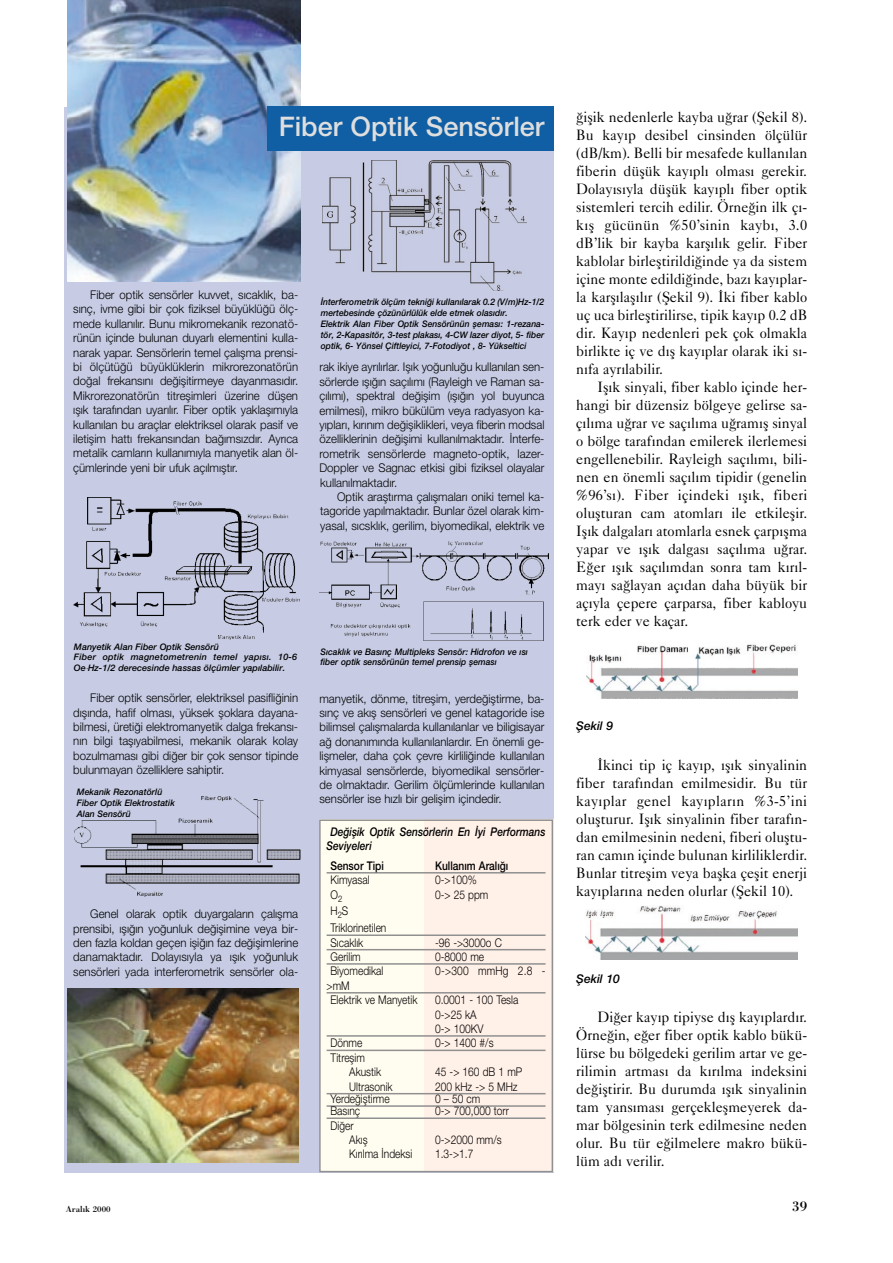
<style>
.page{position:relative;width:893px;height:1263px;background:#fff}
.page>*{position:absolute;margin:0;border:0;box-sizing:border-box;transform-origin:0 0}
.t1{font:500 27px "Helvetica Neue";color:#dedede}
.t2{font:15px/18px "Caslon Five Forty";color:#000;text-align:justify;scale:.95 1}
.t3{font:15px "Bodoni";color:#000}
.t4{font:300 12px/14.4px "Helvetica Neue";color:#000;text-align:justify;scale:.95 1}
.t5{font:300 12px/14.4px "Helvetica Neue";color:#000;scale:.85 1}
.t6{font:italic 500 12px/14.4px "Helvetica Neue";color:#000;scale:.85 1}
.t7{font:500 12px "Helvetica Neue";color:#000;scale:.85 1}
.t8{font:italic 500 12px "Helvetica Neue";color:#000}
.t9{font:italic 500 9px/10.8px "Helvetica Neue";color:#000;scale:.95 1}
.t10{font:italic 500 9px/10.8px "Helvetica Neue";color:#000}
.t11{font:9px "Bodoni";color:#000}
</style>
<div class="page">
<img style="left:585px;top:906px;width:212px;height:53px">
<img style="left:586px;top:644px;width:211px;height:55px">
<div style="left:64px;top:108px;width:489px;height:1065px;background:#c7cce4"></div>
<img style="left:73px;top:497px;width:226px;height:142px">
<img style="left:68px;top:0;width:233px;height:282px">
<img style="left:74px;top:796px;width:227px;height:101px">
<img style="left:322px;top:161px;width:204px;height:129px">
<img style="left:320px;top:541px;width:228px;height:100px">
<div style="left:319px;top:819px;width:104px;height:353px;background:#fffdf0"></div>
<div style="left:424px;top:819px;width:130px;height:353px;background:#fff0e8"></div>
<hr style="left:326px;top:872px;width:219px;height:2px;background:#909090">
<hr style="left:326px;top:934px;width:219px;height:2px;background:#909090">
<hr style="left:326px;top:949px;width:219px;height:1px;background:#909090">
<hr style="left:326px;top:963px;width:219px;height:2px;background:#909090">
<hr style="left:326px;top:992px;width:219px;height:2px;background:#909090">
<hr style="left:326px;top:1035px;width:219px;height:2px;background:#909090">
<hr style="left:326px;top:1050px;width:219px;height:1px;background:#909090">
<hr style="left:326px;top:1093px;width:219px;height:1px;background:#909090">
<hr style="left:326px;top:1105px;width:219px;height:2px;background:#909090">
<hr style="left:326px;top:1118px;width:219px;height:1px;background:#909090">
<div style="left:319px;top:819px;width:234px;height:353px;border:2px solid #909090"></div>
<div style="left:267px;top:106px;width:286px;height:45px;background:#105fa4"></div>
<img style="left:68px;top:989px;width:230px;height:173px">
<h1 class="t1" style="left:279px;top:116px;width:267px">Fiber Optik Sensörler</h1>
<p class="t4" style="left:73px;top:289px;width:238px;text-indent:17px">Fiber optik sensörler kuvvet, sıcaklık, ba&shy;sınç, ivme gibi bir çok fiziksel büyüklüğü ölç&shy;mede kullanılır. Bunu mikromekanik rezonatö&shy;rünün içinde bulunan duyarlı elementini kulla&shy;narak yapar. Sensörlerin temel çalışma prensi&shy;bi ölçütüğü büyüklüklerin mikrorezonatörün doğal frekansını değişitirmeye dayanmasıdır.<br>Mikrorezonatörün titreşimleri üzerine düşen ışık tarafından uyarılır. Fiber optik yaklaşımıyla kullanılan bu araçlar elektriksel olarak pasif ve iletişim hattı frekansından bağımsızdır. Ayrıca metalik camların kullanımıyla manyetik alan öl&shy;çümlerinde yeni bir ufuk açılmıştır.</p>
<p class="t9" style="left:321px;top:298px;width:237px">İnterferometrik ölçüm tekniği kullanılarak 0.2 (V/m)Hz-1/2 mertebesinde çözünürlülük elde etmek olasıdır.<br>Elektrik Alan Fiber Optik Sensörünün şeması: 1-rezana&shy;tör, 2-Kapasitör, 3-test plakası, 4-CW lazer diyot, 5- fiber optik, 6- Yönsel Çiftleyici, 7-Fotodiyot , 8- Yükseltici</p>
<p class="t4" style="left:319px;top:361px;width:238px">rak ikiye ayrılırlar. Işık yoğunluğu kullanılan sen&shy;sörlerde ışığın saçılımı (Rayleigh ve Raman sa&shy;çılımı), spektral değişim (ışığın yol buyunca emilmesi), mikro bükülüm veya radyasyon ka&shy;yıpları, kırınım değişiklikleri, veya fiberin modsal özelliklerinin değişimi kullanılmaktadır. İnterfe&shy;rometrik sensörlerde magneto-optik, lazer-Doppler ve Sagnac etkisi gibi fiziksel olayalar kullanılmaktadır.</p>
<p class="t4" style="left:320px;top:491px;width:237px;text-indent:17px">Optik araştırma çalışmaları oniki temel ka&shy;tagoride yapılmaktadır. Bunlar özel olarak kim&shy;yasal, sıcsklık, gerilim, biyomedikal, elektrik ve</p>
<p class="t10" style="left:74px;top:642px;width:225px">Manyetik Alan Fiber Optik Sensörü<br>Fiber optik magnetometrenin temel yapısı. 10-6<br>Oe⋅Hz-1/2 derecesinde hassas ölçümler yapılabilir.</p>
<p class="t4" style="left:73px;top:692px;width:238px;text-indent:17px">Fiber optik sensörler, elektriksel pasifliğinin dışında, hafif olması, yüksek şoklara dayana&shy;bilmesi, üretiği elektromanyetik dalga frekansı&shy;nın bilgi taşıyabilmesi, mekanik olarak kolay bozulmaması gibi diğer bir çok sensor tipinde bulunmayan özelliklere sahiptir.</p>
<p class="t10" style="left:77px;top:788px;width:99px">Mekanik Rezonatörlü<br>Fiber Optik Elektrostatik<br>Alan Sensörü</p>
<p class="t4" style="left:73px;top:908px;width:238px;text-indent:17px">Genel olarak optik duyargaların çalışma prensibi, ışığın yoğunluk değişimine veya bir&shy;den fazla koldan geçen işiğın faz değişimlerine danamaktadır. Dolayısıyla ya ışık yoğunluk sensörleri yada interferometrik sensörler ola-</p>
<p class="t9" style="left:320px;top:647px;width:220px">Sıcaklık ve Basınç Multipleks Sensör: Hidrofon ve ısı fiber optik sensörünün temel prensip şeması</p>
<p class="t4" style="left:319px;top:692px;width:238px">manyetik, dönme, titreşim, yerdeğiştirme, ba&shy;sınç ve akış sensörleri ve genel katagoride ise bilimsel çalışmalarda kullanılanlar ve biligisayar ağ donanımında kullanılanlardır. En önemli ge&shy;lişmeler, daha çok çevre kirliliğinde kullanılan kimyasal sensörlerde, biyomedikal sensörler&shy;de olmaktadır. Gerilim ölçümlerinde kullanılan sensörler ise hızlı bir gelişim içindedir.</p>
<p class="t6" style="left:326px;top:825px;width:259px;text-indent:4px">Değişik Optik Sensörlerin En İyi Performans<br>Seviyeleri</p>
<p class="t7" style="left:330px;top:861px;width:64px">Sensor Tipi</p>
<p class="t7" style="left:435px;top:861px;width:88px">Kullanım Aralığı</p>
<p class="t5" style="left:330px;top:874px;width:47px">Kimyasal</p>
<p class="t5" style="left:435px;top:874px;width:50px">0-&gt;100%</p>
<p class="t5" style="left:330px;top:888px;width:15px">O<sub>2</sub></p>
<p class="t5" style="left:435px;top:888px;width:64px">0-&gt; 25 ppm</p>
<p class="t5" style="left:330px;top:904px;width:67px;line-height:16.8px">H<sub>2</sub>S<br>Triklorinetilen</p>
<p class="t5" style="left:330px;top:936px;width:40px">Sıcaklık</p>
<p class="t5" style="left:435px;top:936px;width:80px">-96 -&gt;3000o C</p>
<p class="t5" style="left:330px;top:951px;width:37px">Gerilim</p>
<p class="t5" style="left:435px;top:951px;width:59px">0-8000 me</p>
<p class="t5" style="left:330px;top:965px;width:64px">Biyomedikal</p>
<p class="t5" style="left:435px;top:965px;width:131px">0-&gt;300 mmHg 2.8 -</p>
<p class="t5" style="left:330px;top:979px;width:104px;text-indent:-4px">&gt;mM<br>Elektrik ve Manyetik</p>
<p class="t5" style="left:435px;top:994px;width:99px">0.0001 - 100 Tesla<br>0-&gt;25 kA<br>0-&gt; 100KV</p>
<p class="t5" style="left:330px;top:1037px;width:39px">Dönme</p>
<p class="t5" style="left:435px;top:1037px;width:70px">0-&gt; 1400 #/s</p>
<p class="t5" style="left:349px;top:1051px;width:39px;text-indent:-19px">Titreşim<br>Akustik</p>
<p class="t5" style="left:435px;top:1066px;width:104px">45 -&gt; 160 dB 1 mP</p>
<p class="t5" style="left:349px;top:1080px;width:53px">Ultrasonik</p>
<p class="t5" style="left:435px;top:1080px;width:98px">200 kHz -&gt; 5 MHz</p>
<p class="t5" style="left:330px;top:1093px;width:71px">Yerdeğiştirme</p>
<p class="t5" style="left:435px;top:1093px;width:55px">0 – 50 cm</p>
<p class="t5" style="left:330px;top:1105px;width:36px">Basınç</p>
<p class="t5" style="left:435px;top:1105px;width:88px">0-&gt; 700,000 torr</p>
<p class="t5" style="left:349px;top:1119px;width:23px;text-indent:-19px">Diğer<br>Akış</p>
<p class="t5" style="left:435px;top:1134px;width:80px">0-&gt;2000 mm/s</p>
<p class="t5" style="left:349px;top:1148px;width:76px">Kırılma İndeksi</p>
<p class="t5" style="left:435px;top:1148px;width:46px">1.3-&gt;1.7</p>
<p class="t2" style="left:576px;top:110px;width:245px">ğişik nedenlerle kayba uğrar (Şekil 8).<br>Bu kayıp desibel cinsinden ölçülür (dB/km). Belli bir mesafede kullanılan fiberin düşük kayıplı olması gerekir.<br>Dolayısıyla düşük kayıplı fiber optik sistemleri tercih edilir. Örneğin ilk çı&shy;kış gücünün %50’sinin kaybı, 3.0 dB’lik bir kayba karşılık gelir. Fiber kablolar birleştirildiğinde ya da sistem içine monte edildiğinde, bazı kayıplar&shy;la karşılaşılır (Şekil 9). İki fiber kablo uç uca birleştirilirse, tipik kayıp 0.2 dB dir. Kayıp nedenleri pek çok olmakla birlikte iç ve dış kayıplar olarak iki sı&shy;nıfa ayrılabilir.</p>
<p class="t2" style="left:576px;top:380px;width:245px;text-indent:21px">Işık sinyali, fiber kablo içinde her&shy;hangi bir düzensiz bölgeye gelirse sa&shy;çılıma uğrar ve saçılıma uğramış sinyal o bölge tarafından emilerek ilerlemesi engellenebilir. Rayleigh saçılımı, bili&shy;nen en önemli saçılım tipidir (genelin %96’sı). Fiber içindeki ışık, fiberi oluşturan cam atomları ile etkileşir.<br>Işık dalgaları atomlarla esnek çarpışma yapar ve ışık dalgası saçılıma uğrar.<br>Eğer ışık saçılımdan sonra tam kırıl&shy;mayı sağlayan açıdan daha büyük bir açıyla çepere çarparsa, fiber kabloyu terk eder ve kaçar.</p>
<p class="t8" style="left:576px;top:721px;width:39px">Şekil 9</p>
<p class="t2" style="left:576px;top:758px;width:245px;text-indent:21px">İkinci tip iç kayıp, ışık sinyalinin fiber tarafından emilmesidir. Bu tür kayıplar genel kayıpların %3-5’ini oluşturur. Işık sinyalinin fiber tarafın&shy;dan emilmesinin nedeni, fiberi oluştu&shy;ran camın içinde bulunan kirliliklerdir.<br>Bunlar titreşim veya başka çeşit enerji kayıplarına neden olurlar (Şekil 10).</p>
<p class="t8" style="left:576px;top:975px;width:45px">Şekil 10</p>
<p class="t2" style="left:576px;top:1010px;width:245px;text-indent:21px">Diğer kayıp tipiyse dış kayıplardır.<br>Örneğin, eğer fiber optik kablo bükü&shy;lürse bu bölgedeki gerilim artar ve ge&shy;rilimin artması da kırılma indeksini değiştirir. Bu durumda ışık sinyalinin tam yansıması gerçekleşmeyerek da&shy;mar bölgesinin terk edilmesine neden olur. Bu tür eğilmelere makro bükü&shy;lüm adı verilir.</p>
<p class="t11" style="left:66px;top:1206px;width:46px">Aralık 2000</p>
<p class="t3" style="left:792px;top:1201px;width:16px">39</p>
</div>
